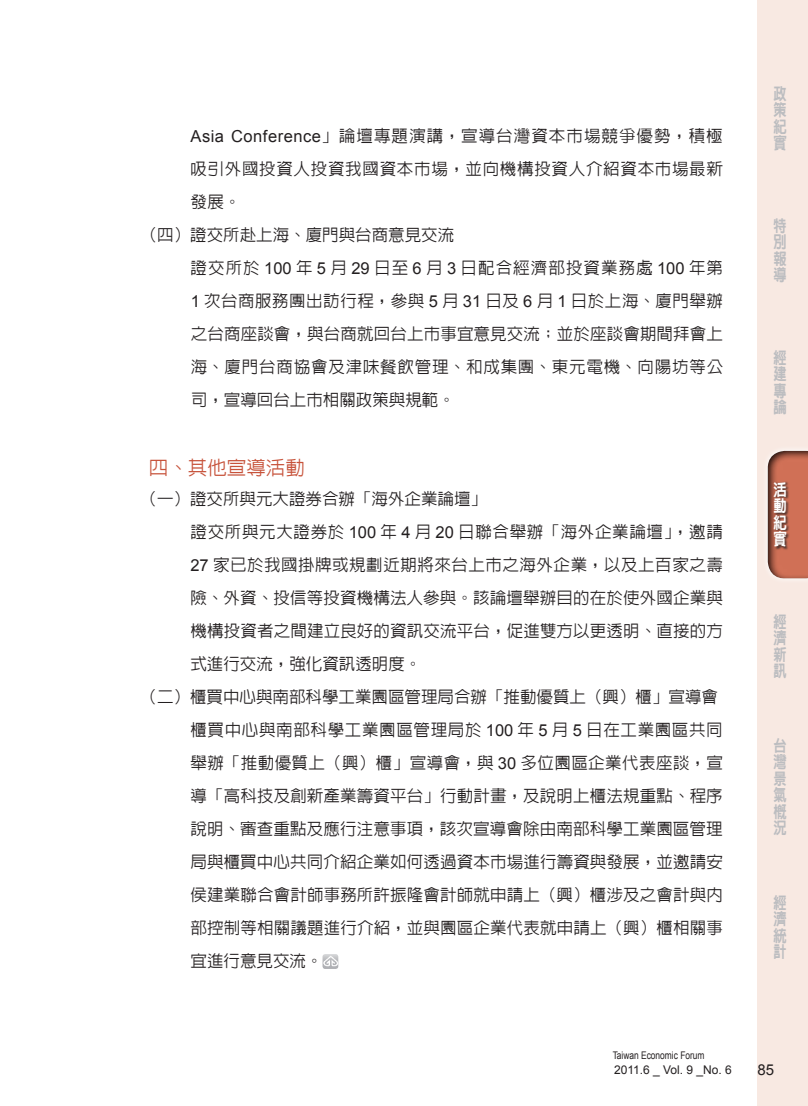
<style>
.page{position:relative;width:808px;height:1106px;background:#fff}
.page>*{position:absolute;margin:0;border:0;box-sizing:border-box;transform-origin:0 0}
.t1{font:500 19.5px "Lin Gothic";color:#c7533b}
.t2{font:500 16.5px "Lin Gothic";letter-spacing:.01em;color:#231f20}
.t3{font:500 16.5px "Lin Gothic";letter-spacing:.065em;color:#231f20}
.t4{font:500 16.5px "Lin Gothic";letter-spacing:.04em;color:#231f20}
.t5{font:500 16.5px "Lin Gothic";letter-spacing:.03em;color:#231f20}
.t6{font:500 16.5px "Lin Gothic";letter-spacing:.045em;color:#231f20}
.t7{font:500 16.5px "Lin Gothic";letter-spacing:.05em;color:#231f20}
.t8{font:800 16.5px/16.5px "Lin Gothic";color:#bcbdc0;text-align:justify;scale:.8 1}
.t9{font:800 16.5px/16.5px "Lin Gothic";color:#fff;text-align:justify;scale:.8 1}
.t10{font:15px "Arial";color:#231f20}
.t11{font:12px "Arial";color:#231f20}
.t12{font:10.5px "Arial";color:#231f20;scale:.8 1}
.s1{font-family:"Arial";font-weight:400}
</style>
<div class="page">
<div style="left:757px;top:0;width:51px;height:1106px;background:#f8e9e2"></div>
<svg style="left:766px;top:449px;width:42px;height:130px;background:#c1735d"></svg>
<div style="left:773px;top:481px;width:16px;height:69px;background:#231f20;opacity:.75"></div>
<svg style="left:322px;top:954px;width:16px;height:15px"></svg>
<img style="left:323px;top:955px;width:15px;height:11px">
<p class="t3" style="left:190px;top:127px;width:534px"><span class="s1">Asia Conference</span>」論壇專題演講，宣導台灣資本市場競爭優勢，積極</p>
<p class="t6" style="left:190px;top:160px;width:534px">吸引外國投資人投資我國資本市場，並向機構投資人介紹資本市場最新</p>
<p class="t2" style="left:191px;top:193px;width:51px">發展。</p>
<p class="t2" style="left:141px;top:226px;width:315px">（四）證交所赴上海、廈門與台商意見交流</p>
<p class="t3" style="left:191px;top:259px;width:534px">證交所於 <span class="s1">100</span> 年 <span class="s1">5</span> 月 <span class="s1">29</span> 日至 <span class="s1">6</span> 月 <span class="s1">3</span> 日配合經濟部投資業務處 <span class="s1">100</span> 年第</p>
<p class="t5" style="left:191px;top:292px;width:534px"><span class="s1">1</span> 次台商服務團出訪行程，參與 <span class="s1">5</span> 月 <span class="s1">31</span> 日及 <span class="s1">6</span> 月 <span class="s1">1</span> 日於上海、廈門舉辦</p>
<p class="t2" style="left:191px;top:325px;width:534px">之台商座談會，與台商就回台上市事宜意見交流；並於座談會期間拜會上</p>
<p class="t7" style="left:191px;top:358px;width:534px">海、廈門台商協會及津味餐飲管理、和成集團、東元電機、向陽坊等公</p>
<p class="t2" style="left:191px;top:391px;width:265px">司，宣導回台上市相關政策與規範。</p>
<p class="t1" style="left:149px;top:457px;width:157px">四、其他宣導活動</p>
<p class="t2" style="left:141px;top:490px;width:348px">（一）證交所與元大證券合辦「海外企業論壇」</p>
<p class="t4" style="left:190px;top:523px;width:534px">證交所與元大證券於 <span class="s1">100</span> 年 <span class="s1">4</span> 月 <span class="s1">20</span> 日聯合舉辦「海外企業論壇」，邀請</p>
<p class="t5" style="left:190px;top:556px;width:534px"><span class="s1">27</span> 家已於我國掛牌或規劃近期將來台上市之海外企業，以及上百家之壽</p>
<p class="t2" style="left:190px;top:589px;width:534px">險、外資、投信等投資機構法人參與。該論壇舉辦目的在於使外國企業與</p>
<p class="t2" style="left:190px;top:622px;width:534px">機構投資者之間建立良好的資訊交流平台，促進雙方以更透明、直接的方</p>
<p class="t2" style="left:190px;top:655px;width:232px">式進行交流，強化資訊透明度。</p>
<p class="t2" style="left:141px;top:688px;width:579px">（二）櫃買中心與南部科學工業園區管理局合辦「推動優質上（興）櫃」宣導會</p>
<p class="t4" style="left:190px;top:721px;width:534px">櫃買中心與南部科學工業園區管理局於 <span class="s1">100</span> 年 <span class="s1">5</span> 月 <span class="s1">5</span> 日在工業園區共同</p>
<p class="t2" style="left:190px;top:754px;width:534px">舉辦「推動優質上（興）櫃」宣導會，與 <span class="s1">30</span> 多位園區企業代表座談，宣</p>
<p class="t2" style="left:191px;top:787px;width:534px">導「高科技及創新產業籌資平台」行動計畫，及說明上櫃法規重點、程序</p>
<p class="t2" style="left:190px;top:820px;width:534px">說明、審查重點及應行注意事項，該次宣導會除由南部科學工業園區管理</p>
<p class="t2" style="left:190px;top:853px;width:534px">局與櫃買中心共同介紹企業如何透過資本市場進行籌資與發展，並邀請安</p>
<p class="t2" style="left:190px;top:886px;width:534px">侯建業聯合會計師事務所許振隆會計師就申請上（興）櫃涉及之會計與內</p>
<p class="t2" style="left:191px;top:919px;width:534px">部控制等相關議題進行介紹，並與園區企業代表就申請上（興）櫃相關事</p>
<p class="t2" style="left:191px;top:952px;width:133px">宜進行意見交流。</p>
<p class="t8" style="left:773px;top:85px;width:18px">政策紀實</p>
<p class="t8" style="left:773px;top:217px;width:18px">特別報導</p>
<p class="t8" style="left:773px;top:349px;width:18px">經建專論</p>
<p class="t9" style="left:773px;top:481px;width:18px">活動紀實</p>
<p class="t8" style="left:773px;top:613px;width:18px">經濟新訊</p>
<p class="t8" style="left:773px;top:737px;width:18px">台灣景氣概況</p>
<p class="t8" style="left:773px;top:894px;width:18px">經濟統計</p>
<p class="t12" style="left:613px;top:1048px;width:116px">Taiwan Economic Forum</p>
<p class="t11" style="left:614px;top:1061px;width:119px">2011.6 _ Vol. 9 _No. 6</p>
<p class="t10" style="left:757px;top:1059px;width:18px">85</p>
</div>
